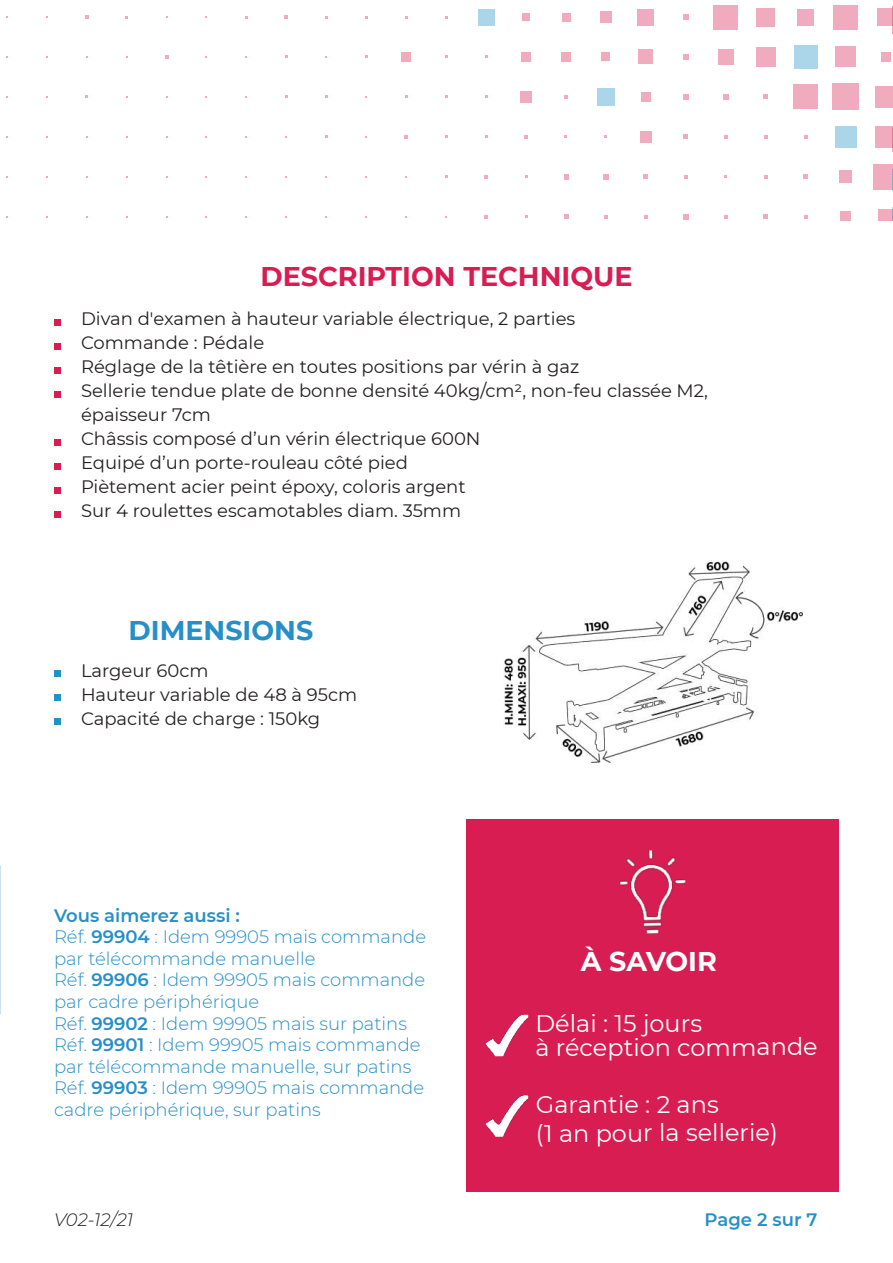
<style>
.page{position:relative;width:893px;height:1263px;background:#fff}
.page>*{position:absolute;margin:0;border:0;box-sizing:border-box;transform-origin:0 0}
.t1{font:700 27px "Montserrat";color:#d71d52}
.t2{font:700 27px "Montserrat";color:#278fc7}
.t3{font:700 27px "Montserrat";letter-spacing:-.005em;color:#fff}
.t4{font:24px/23.9px "Montserrat";letter-spacing:-.005em;color:#fff}
.t5{font:18px/24px "Montserrat";color:#231f20}
.t6{font:300 18px/21.6px "Montserrat";color:#278fc7}
.t7{font:italic 300 18px "Montserrat";color:#231f20}
.t8{font:600 18px "Montserrat";color:#278fc7}
.s1{font-weight:600}
</style>
<div class="page">
<div style="left:878px;top:209px;width:14px;height:12px;background:#f0abbf"></div>
<div style="left:873px;top:164px;width:19px;height:25px;background:#f0abbf"></div>
<div style="left:875px;top:126px;width:17px;height:21px;background:#f0abbf"></div>
<div style="left:875px;top:86px;width:17px;height:22px;background:#f0abbf"></div>
<div style="left:881px;top:52px;width:9px;height:10px;background:#f0abbf"></div>
<div style="left:877px;top:8px;width:15px;height:18px;background:#f0abbf"></div>
<div style="left:840px;top:212px;width:11px;height:9px;background:#f0abbf"></div>
<div style="left:839px;top:171px;width:13px;height:12px;background:#f0abbf"></div>
<div style="left:835px;top:126px;width:21px;height:22px;background:#abd5e9"></div>
<div style="left:832px;top:84px;width:27px;height:26px;background:#f0abbf"></div>
<div style="left:835px;top:47px;width:21px;height:20px;background:#f0abbf"></div>
<div style="left:833px;top:5px;width:25px;height:24px;background:#f0abbf"></div>
<svg style="left:804px;top:215px;width:4px;height:4px"></svg>
<svg style="left:803px;top:175px;width:5px;height:4px"></svg>
<svg style="left:804px;top:135px;width:4px;height:4px"></svg>
<div style="left:793px;top:84px;width:25px;height:25px;background:#f0abbf"></div>
<div style="left:794px;top:45px;width:23px;height:24px;background:#abd5e9"></div>
<div style="left:797px;top:9px;width:17px;height:16px;background:#f0abbf"></div>
<svg style="left:763px;top:214px;width:5px;height:5px"></svg>
<svg style="left:764px;top:175px;width:4px;height:4px"></svg>
<svg style="left:764px;top:135px;width:4px;height:4px"></svg>
<svg style="left:764px;top:95px;width:4px;height:4px"></svg>
<div style="left:756px;top:47px;width:20px;height:20px;background:#f0abbf"></div>
<div style="left:756px;top:8px;width:19px;height:18px;background:#f0abbf"></div>
<svg style="left:724px;top:215px;width:3px;height:4px"></svg>
<svg style="left:724px;top:135px;width:3px;height:4px"></svg>
<svg style="left:723px;top:94px;width:5px;height:6px"></svg>
<div style="left:718px;top:49px;width:15px;height:16px;background:#f0abbf"></div>
<div style="left:713px;top:5px;width:25px;height:24px;background:#f0abbf"></div>
<svg style="left:683px;top:214px;width:5px;height:5px"></svg>
<svg style="left:684px;top:175px;width:4px;height:4px"></svg>
<svg style="left:684px;top:135px;width:4px;height:4px"></svg>
<svg style="left:683px;top:94px;width:5px;height:6px"></svg>
<svg style="left:683px;top:54px;width:5px;height:5px"></svg>
<svg style="left:683px;top:14px;width:6px;height:6px"></svg>
<svg style="left:644px;top:215px;width:4px;height:4px"></svg>
<svg style="left:644px;top:175px;width:4px;height:4px"></svg>
<div style="left:640px;top:131px;width:11px;height:11px;background:#f0abbf"></div>
<div style="left:641px;top:92px;width:9px;height:9px;background:#f0abbf"></div>
<div style="left:639px;top:50px;width:14px;height:14px;background:#f0abbf"></div>
<div style="left:638px;top:9px;width:16px;height:16px;background:#f0abbf"></div>
<svg style="left:604px;top:215px;width:4px;height:4px"></svg>
<svg style="left:603px;top:174px;width:6px;height:5px"></svg>
<div style="left:597px;top:88px;width:18px;height:18px;background:#abd5e9"></div>
<div style="left:602px;top:53px;width:8px;height:8px;background:#f0abbf"></div>
<div style="left:600px;top:11px;width:11px;height:12px;background:#f0abbf"></div>
<svg style="left:564px;top:214px;width:4px;height:5px"></svg>
<svg style="left:564px;top:174px;width:4px;height:5px"></svg>
<svg style="left:564px;top:95px;width:4px;height:4px"></svg>
<div style="left:561px;top:52px;width:9px;height:9px;background:#f0abbf"></div>
<div style="left:562px;top:13px;width:8px;height:8px;background:#f0abbf"></div>
<svg style="left:524px;top:135px;width:4px;height:3px"></svg>
<div style="left:520px;top:91px;width:12px;height:11px;background:#f0abbf"></div>
<div style="left:521px;top:52px;width:10px;height:10px;background:#f0abbf"></div>
<div style="left:522px;top:13px;width:8px;height:8px;background:#f0abbf"></div>
<svg style="left:484px;top:215px;width:4px;height:4px"></svg>
<svg style="left:484px;top:175px;width:4px;height:3px"></svg>
<div style="left:478px;top:9px;width:16px;height:16px;background:#abd5e9"></div>
<svg style="left:404px;top:135px;width:4px;height:4px"></svg>
<div style="left:401px;top:52px;width:10px;height:10px;background:#f0abbf"></div>
<svg style="left:285px;top:15px;width:3px;height:4px"></svg>
<svg style="left:165px;top:55px;width:3px;height:4px"></svg>
<svg style="left:85px;top:15px;width:3px;height:4px"></svg>
<div style="left:54px;top:670px;width:6px;height:7px;background:#278fc7"></div>
<div style="left:54px;top:694px;width:6px;height:7px;background:#278fc7"></div>
<div style="left:54px;top:718px;width:6px;height:7px;background:#278fc7"></div>
<svg style="left:54px;top:319px;width:6px;height:6px"></svg>
<svg style="left:54px;top:343px;width:6px;height:6px"></svg>
<svg style="left:54px;top:367px;width:6px;height:6px"></svg>
<svg style="left:54px;top:391px;width:6px;height:6px"></svg>
<svg style="left:54px;top:439px;width:6px;height:6px"></svg>
<svg style="left:54px;top:463px;width:6px;height:6px"></svg>
<svg style="left:54px;top:487px;width:6px;height:6px"></svg>
<svg style="left:54px;top:511px;width:6px;height:6px"></svg>
<div style="left:467px;top:820px;width:372px;height:372px;background:#d71d52"></div>
<img style="left:485px;top:1015px;width:43px;height:41px">
<img style="left:485px;top:1095px;width:43px;height:42px">
<img style="left:620px;top:850px;width:66px;height:84px">
<img style="left:504px;top:561px;width:298px;height:201px">
<svg style="left:892px;top:208px;width:1px;height:13px"></svg>
<svg style="left:892px;top:169px;width:1px;height:22px"></svg>
<svg style="left:892px;top:127px;width:1px;height:25px"></svg>
<svg style="left:892px;top:6px;width:1px;height:28px"></svg>
<h1 class="t1" style="left:260px;top:256px;width:374px">DESCRIPTION TECHNIQUE</h1>
<p class="t5" style="left:81px;top:306px;width:628px">Divan d'examen à hauteur variable électrique, 2 parties<br>Commande : Pédale<br>Réglage de la têtière en toutes positions par vérin à gaz<br>Sellerie tendue plate de bonne densité 40kg/cm2, non-feu classée M2, épaisseur 7cm<br>Châssis composé d’un vérin électrique 600N<br>Equipé d’un porte-rouleau côté pied<br>Piètement acier peint époxy, coloris argent<br>Sur 4 roulettes escamotables diam. 35mm</p>
<h1 class="t2" style="left:128px;top:611px;width:186px">DIMENSIONS</h1>
<p class="t5" style="left:81px;top:657px;width:278px">Largeur 60cm<br>Hauteur variable de 48 à 95cm<br>Capacité de charge : 150kg</p>
<p class="t6" style="left:54px;top:904px;width:374px"><span class="s1">Vous aimerez aussi :<br></span>Réf. <span class="s1">99904</span> : Idem 99905 mais commande par télécommande manuelle<br>Réf. <span class="s1">99906</span> : Idem 99905 mais commande par cadre périphérique<br>Réf. <span class="s1">99902</span> : Idem 99905 mais sur patins<br>Réf. <span class="s1">99901</span> : Idem 99905 mais commande par télécommande manuelle, sur patins<br>Réf. <span class="s1">99903</span> : Idem 99905 mais commande cadre périphérique, sur patins</p>
<h1 class="t3" style="left:581px;top:942px;width:138px">À SAVOIR</h1>
<h2 class="t4" style="left:535px;top:1011px;width:284px">Délai : 15 jours<br>à réception commande</h2>
<h2 class="t4" style="left:536px;top:1089px;width:244px;line-height:28.3px">Garantie : 2 ans<br>(1 an pour la sellerie)</h2>
<p class="t7" style="left:54px;top:1208px;width:81px">V02-12/21</p>
<p class="t8" style="left:705px;top:1207px;width:114px">Page 2 sur 7</p>
</div>
